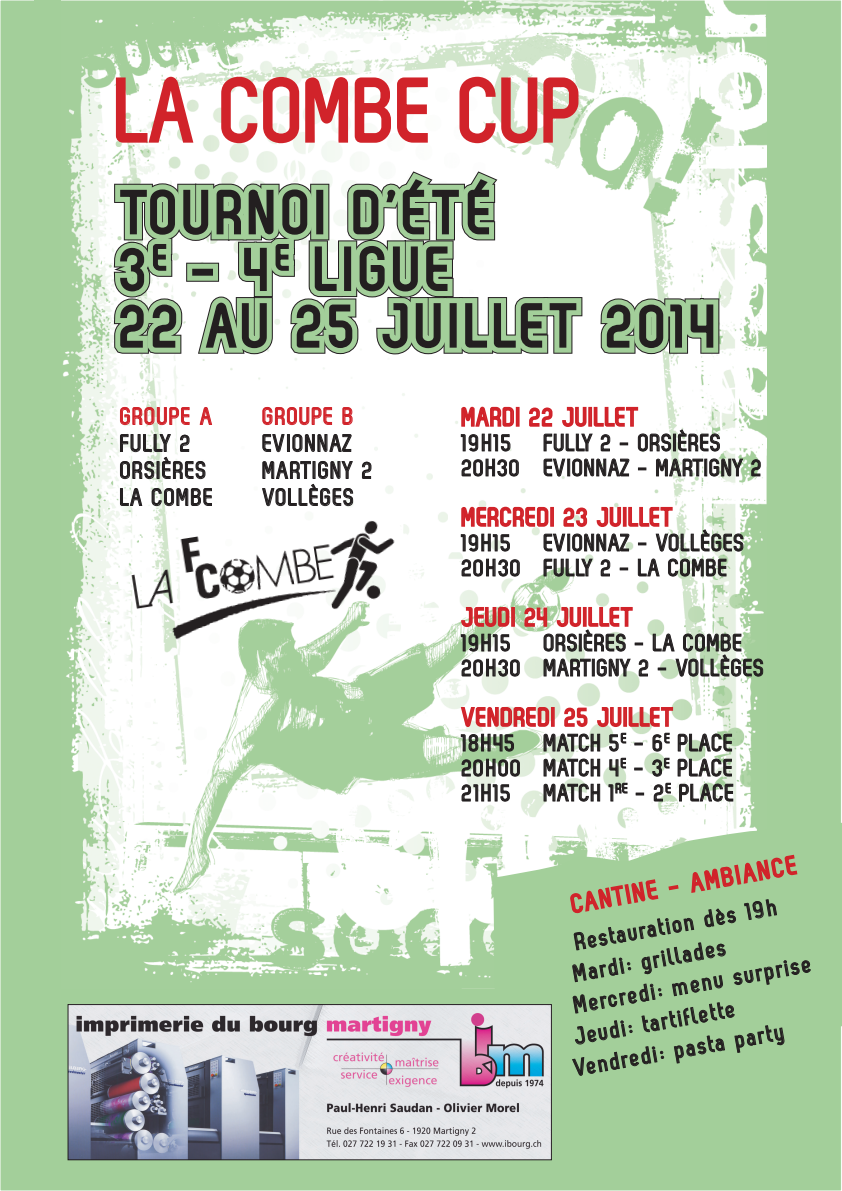
<style>
.page{position:relative;width:842px;height:1191px;background:#a3cf9a}
.page>*{position:absolute;margin:0;border:0;box-sizing:border-box;transform-origin:0 0}
.t1{font:700 90px "Zag";color:#d1232a}
.t2{font:700 60.7px/56.6px "Zag";letter-spacing:.08em;color:#231f20}
.t3{font:700 26px "Zag";letter-spacing:.03em;color:#d1232a}
.t4{font:700 24px/25px "Zag";letter-spacing:.03em;color:#231f20}
.t5{font:700 24px/27px "Zag";letter-spacing:.05em;color:#231f20}
.t6{font:700 24px "Zag";letter-spacing:.05em;color:#d1232a}
</style>
<div class="page">
<img style="left:63px;top:7px;width:703px;height:976px">
<svg style="left:74px;top:0;width:652px;height:364px"></svg>
<svg style="left:120px;top:406px;width:70px;height:19px"></svg>
<svg style="left:199px;top:406px;width:14px;height:19px"></svg>
<svg style="left:120px;top:433px;width:86px;height:46px;background:#c6c7c5"></svg>
<svg style="left:120px;top:487px;width:23px;height:13px"></svg>
<svg style="left:151px;top:487px;width:61px;height:13px"></svg>
<div style="left:516px;top:407px;width:4px;height:20px;border:2px solid #d1232a"></div>
<svg style="left:460px;top:406px;width:55px;height:46px;background:#d8aeb0"></svg>
<svg style="left:528px;top:406px;width:143px;height:46px;background:#e3cacb"></svg>
<div style="left:673px;top:434px;width:3px;height:17px;border:1px solid #231f20"></div>
<svg style="left:678px;top:429px;width:42px;height:23px"></svg>
<svg style="left:461px;top:458px;width:58px;height:19px"></svg>
<svg style="left:543px;top:458px;width:23px;height:19px"></svg>
<div style="left:567px;top:459px;width:3px;height:17px;border:1px solid #231f20"></div>
<svg style="left:572px;top:458px;width:58px;height:19px"></svg>
<svg style="left:638px;top:467px;width:8px;height:3px"></svg>
<svg style="left:656px;top:458px;width:47px;height:19px"></svg>
<svg style="left:709px;top:458px;width:34px;height:19px"></svg>
<svg style="left:751px;top:459px;width:10px;height:18px"></svg>
<svg style="left:460px;top:506px;width:284px;height:46px;background:#dac1c0"></svg>
<svg style="left:461px;top:558px;width:59px;height:19px"></svg>
<svg style="left:543px;top:558px;width:50px;height:19px"></svg>
<svg style="left:600px;top:559px;width:10px;height:18px"></svg>
<svg style="left:620px;top:567px;width:8px;height:3px"></svg>
<svg style="left:637px;top:558px;width:23px;height:19px"></svg>
<svg style="left:668px;top:558px;width:59px;height:19px"></svg>
<svg style="left:460px;top:606px;width:303px;height:71px;background:#cac6bc"></svg>
<svg style="left:460px;top:706px;width:274px;height:96px;background:#cec7bf"></svg>
<svg style="left:262px;top:406px;width:70px;height:19px"></svg>
<svg style="left:342px;top:407px;width:11px;height:18px"></svg>
<svg style="left:262px;top:433px;width:23px;height:19px"></svg>
<div style="left:287px;top:434px;width:3px;height:18px;border:1px solid #231f20"></div>
<svg style="left:292px;top:433px;width:60px;height:19px"></svg>
<svg style="left:362px;top:461px;width:10px;height:18px"></svg>
<svg style="left:262px;top:460px;width:91px;height:40px;background:#c4c3c3"></svg>
<svg style="left:493px;top:822px;width:349px;height:271px"></svg>
<svg style="left:571px;top:854px;width:241px;height:239px"></svg>
<img style="left:70px;top:1006px;width:480px;height:152px">
<div style="left:68px;top:1004px;width:484px;height:156px;border:1px solid #231f20"></div>
<img style="left:113px;top:500px;width:312px;height:156px">
<h1 class="t1" style="left:117px;top:61px;width:468px">LA COMBE CUP</h1>
<h2 class="t2" style="left:121px;top:184px;width:598px">TOURNOI D’ÉTÉ<br>3<sup>E</sup> - 4<sup>E</sup> LIGUE<br>22 AU 25 JUILLET 2014</h2>
<p class="t6" style="left:120px;top:403px;width:93px">GROUPE A</p>
<p class="t5" style="left:120px;top:429px;width:95px">FULLY 2<br>ORSIÈRES<br>LA COMBE</p>
<p class="t6" style="left:263px;top:403px;width:91px">GROUPE B</p>
<p class="t5" style="left:263px;top:429px;width:112px">EVIONNAZ<br>MARTIGNY 2<br>VOLLÈGES</p>
<p class="t3" style="left:462px;top:402px;width:173px">MARDI 22 JUILLET</p>
<p class="t4" style="left:462px;top:430px;width:52px">19H15</p>
<p class="t4" style="left:462px;top:430px;width:302px;text-indent:82px">FULLY 2 - ORSIÈRES<br>20H30 EVIONNAZ - MARTIGNY 2</p>
<p class="t3" style="left:462px;top:502px;width:207px">MERCREDI 23 JUILLET</p>
<p class="t4" style="left:462px;top:530px;width:284px">19H15 EVIONNAZ - VOLLÈGES<br>20H30 FULLY 2 - LA COMBE</p>
<p class="t3" style="left:462px;top:602px;width:167px">JEUDI 24 JUILLET</p>
<p class="t4" style="left:462px;top:630px;width:304px">19H15 ORSIÈRES - LA COMBE<br>20H30 MARTIGNY 2 - VOLLÈGES</p>
<p class="t3" style="left:462px;top:702px;width:208px">VENDREDI 25 JUILLET</p>
<p class="t4" style="left:462px;top:730px;width:275px;text-align:justify">18H45 MATCH 5<sup>E</sup> - 6<sup>E</sup> PLACE 20H00 MATCH 4<sup>E</sup> - 3<sup>E</sup> PLACE 21H15 MATCH 1<sup>RE</sup> - 2<sup>E</sup> PLACE</p>
<p class="t3" style="left:569px;top:890px;width:231px;rotate:-10deg">CANT INE - AMBIANCE</p>
<p class="t4" style="left:573px;top:929px;width:207px;rotate:-10deg">RESTAURATION DÈS 19H</p>
<p class="t4" style="left:572px;top:961px;width:158px;rotate:-10deg">MARDI: GRILLADES</p>
<p class="t4" style="left:572px;top:992px;width:243px;rotate:-10deg">MERCREDI: M ENU SURPRISE</p>
<p class="t4" style="left:573px;top:1024px;width:165px;rotate:-10deg">JEUDI: TARTIFLETTE</p>
<p class="t4" style="left:572px;top:1055px;width:216px;rotate:-10deg">VENDREDI: PASTA PARTY</p>
</div>
